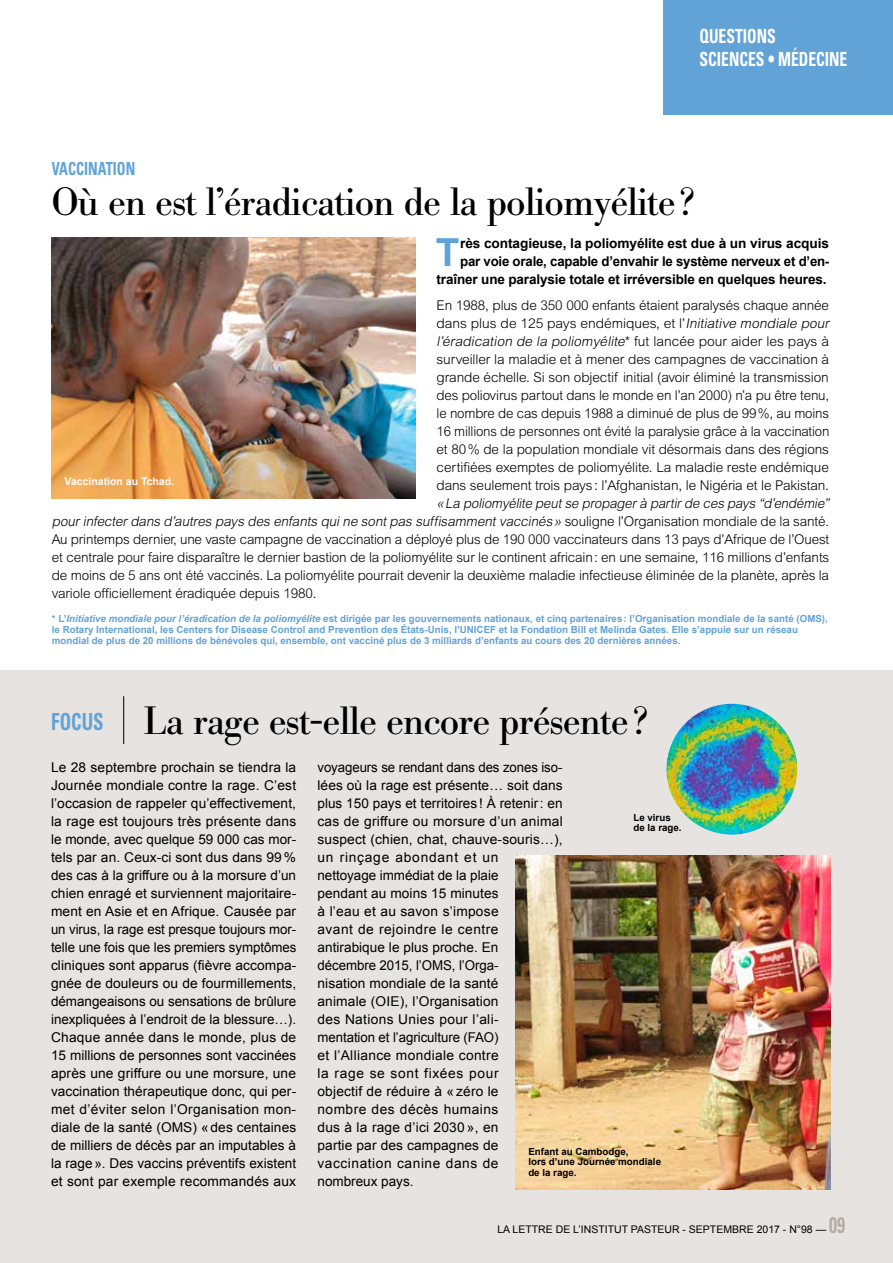
<style>
.page{position:relative;width:893px;height:1263px;background:#fff}
.page>*{position:absolute;margin:0;border:0;box-sizing:border-box;transform-origin:0 0}
.t1{font:39px "Bodoni BE";letter-spacing:-.02em;color:#000}
.t2{font:700 38.7px "Arial";color:#61a2d7}
.t3{font:700 condensed 19.5px/22.6px "Univers LT Std";color:#fff;scale:.8 1}
.t4{font:700 condensed 18px "Univers LT Std";color:#61a2d7;scale:.8 1}
.t5{font:13.5px/18px "Arial";letter-spacing:.01em;color:#000;text-align:justify}
.t6{font:300 13.5px/18px "Arial MT Std";letter-spacing:-.01em;color:#000}
.t7{font:700 13.5px/18px "Arial";letter-spacing:-.01em;color:#000;text-align:right}
.t8{font:10.5px "Arial";color:#000}
.t9{font:700 10.5px "Arial";color:#fff}
.t10{font:700 9.75px/11.2px "Arial";color:#61a2d7}
.t11{font:700 9.75px/10.5px "Arial";color:#000}
.s1{font-style:italic}
.s2{font-family:"Univers LT Std";font-weight:700;font-stretch:condensed;font-size:23.55px;color:#61a2d7}
.s3{font-family:"Univers LT Std";font-weight:700;font-stretch:condensed;font-size:22.5px;color:#b3ada5}
</style>
<div class="page">
<img style="left:52px;top:238px;width:363px;height:260px">
<div style="left:0;top:670px;width:893px;height:593px;background:#e6e3e0"></div>
<hr style="left:123px;top:696px;width:1px;height:48px;background:#000">
<img style="left:666px;top:704px;width:131px;height:130px;border-radius:65px">
<img style="left:516px;top:855px;width:314px;height:334px">
<div style="left:663px;top:0;width:230px;height:115px;background:#61a2d7"></div>
<h3 class="t3" style="left:699px;top:25px;width:186px">QUESTIONS<br>SCIENCES • MÉDECINE</h3>
<h3 class="t4" style="left:52px;top:157px;width:106px">VACCINATION</h3>
<h1 class="t1" style="left:52px;top:180px;width:644px">Où en est l’éradication de la poliomyélite?</h1>
<p class="t7" style="left:437px;top:234px;width:394px">rès contagieuse, la poliomyélite est due à un virus acquis<br>par voie orale, capable d’envahir le système nerveux et d’en&shy;traîner une paralysie totale et irréversible en quelques heures.</p>
<p class="t6" style="left:437px;top:296px;width:397px">En 1988, plus de 350 000 enfants étaient paralysés chaque année dans plus de 125 pays endémiques, et l’<span class="s1">Initiative mondiale pour l’éradication de la poliomyélite</span>* fu t l a n c é e p o u r a i d e r l e s p ays à surveiller la maladie et à mener des campagnes de vaccination à grande échelle. Si son objectif initial (avoir éliminé la transmission des poliovirus partout dans le monde en l’an 2000) n’a pu être tenu, le nombre de cas depuis 1988 a diminué de plus de 99%, au moins 16 millions de personnes ont évité la paralysie grâce à la vaccination et 80% de la population mondiale vit désormais dans des régions certifiées exemptes de poliomyélite. La maladie reste endémique dans seulement trois pays: l’Afghanistan, le Nigéria et le Pakistan.</p>
<p class="t6" style="left:52px;top:494px;width:782px;text-indent:385px"><span class="s1">«La poliomyélite peutse propagerà partirde ces pays “d’endémie” pourinfecterdans d’autres pays des enfants quine sontpas suffisammentvaccinés»</span> s o u l i g n e l ’ O rg a n i s at i o n m o n d i a l e d e l a s a n té .<br>Au printemps dernier, une vaste campagne de vaccination a déployé plus de 190 000 vaccinateurs dans 13 pays d’Afrique de l’Ouest et centrale pour faire disparaître le dernier bastion de la poliomyélite sur le continent africain: en une semaine, 116 millions d’enfants de moins de 5 ans ont été vaccinés. La poliomyélite pourrait devenir la deuxième maladie infectieuse éliminée de la planète, après la variole officiellement éradiquée depuis 1980.</p>
<h2 class="t2" style="left:436px;top:231px;width:25px">T</h2>
<p class="t9" style="left:65px;top:476px;width:111px">Vaccination au Tchad.</p>
<p class="t10" style="left:52px;top:613px;width:778px">* L’<span class="s1">Initiative mondiale pour l’éradication de la poliomyélite</span> est dirigée par les gouvernements nationaux, et cinq partenaires: l’Organisation mondiale de la santé (OMS), le Rotary International, les Centers for Disease Control and Prevention des États-Unis, l’UNICEF et la Fondation Bill et Melinda Gates. Elle s’appuie sur un réseau mondial de plus de 20 millions de bénévoles qui, ensemble, ont vacciné plus de 3 milliards d’enfants au cours des 20 dernières années.</p>
<h1 class="t1" style="left:51px;top:698px;width:598px"><span class="s2">FOCUS</span> La rage est-elle encore présente?</h1>
<p class="t5" style="left:51px;top:758px;width:247px">Le 28 septembre prochain se tiendra la Journée mondiale contre la rage. C’est l’occasion de rappeler qu’effectivement, la rage est toujours très présente dans le monde, avec quelque 59 000 cas mor&shy;tels par an. Ceux-ci sont dus dans 99 % des cas à la griffure ou à la morsure d’un chien enragé et surviennent majoritaire&shy;ment en Asie et en Afrique. Causée par un virus, la rage est presque toujours mor&shy;telle une fois que les premiers symptômes cliniques sont apparus (fièvre accompa&shy;gnée de douleurs ou de fourmillements, démangeaisons ou sensations de brûlure inexpliquées à l’endroit de la blessure…).<br>Chaque année dans le monde, plus de 15 millions de personnes sont vaccinées après une griffure ou une morsure, une vaccination thérapeutique donc, qui per&shy;met d’éviter selon l’Organisation mon&shy;diale de la santé (OMS) «des centaines de milliers de décès par an imputables à la rage». Des vaccins préventifs existent et sont par exemple recommandés aux</p>
<p class="t5" style="left:317px;top:758px;width:247px;text-align:left">voyageurs se rendant dans des zones iso&shy;lées où la rage est présente… soit dans plus 150 pays et territoires ! À retenir: en cas de griffure ou morsure d’un animal suspect (chien, chat, chauve-souris…), un rinçage abondant et un<br>nettoyage immédiat de la plaie<br>pendant au moins 15 minutes<br>à l’eau et au savon s’impose<br>avant de rejoindre le centre antirabique le plus proche. En<br>décembre 2015, l’OMS, l’Orga-<br>nisation mondiale de la santé<br>animale (OIE), l’Organisation<br>des Nations Unies pour l’ali-<br>mentation et l’agriculture (FAO)<br>et l’Alliance mondiale contre<br>la rage se sont fixées pour<br>objectif de réduire à « zéro le<br>nombre des décès humains<br>dus à la rage d’ici 2030 », en<br>partie par des campagnes de vaccination canine dans de<br>nombreux pays.</p>
<p class="t11" style="left:633px;top:812px;width:50px">Le virus de la rage.</p>
<p class="t11" style="left:528px;top:1146px;width:134px">Enfant au Cambodge,<br>lors d’une Journée mondiale de la rage.</p>
<p class="t8" style="left:497px;top:1224px;width:349px">LA LETTRE DE L’INSTITUT PASTEUR - SEPTEMBRE 2017 - N°98 — <span class="s3">09</span></p>
</div>
